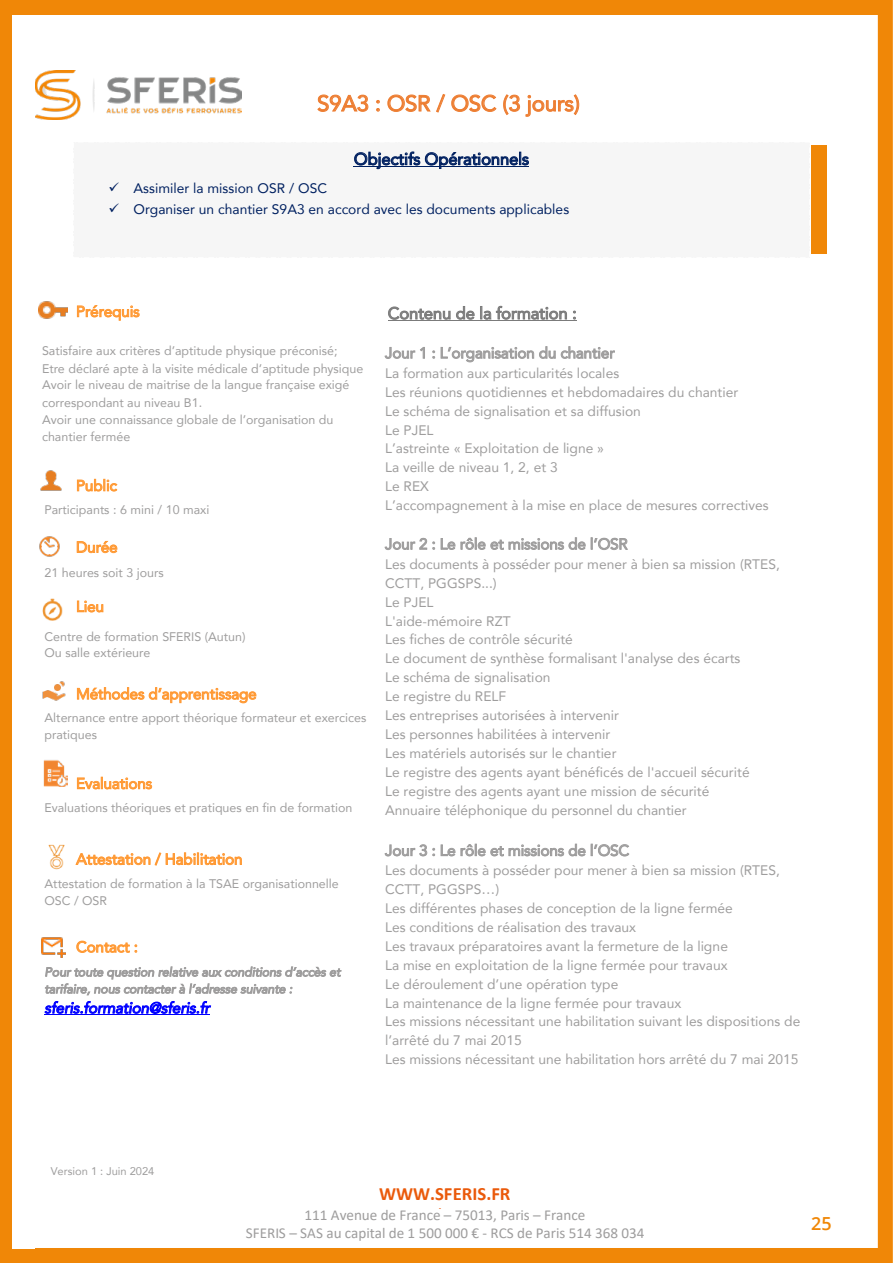
<style>
.page{position:relative;width:893px;height:1263px;background:#fff}
.page>*{position:absolute;margin:0;border:0;box-sizing:border-box;transform-origin:0 0}
.t1{font:22.05px "Avenir";letter-spacing:-.005em;color:#ed7d31}
.t2{font:20.85px "Avenir";letter-spacing:-.01em;color:#f93}
.t3{font:700 18.75px "Calibri";color:#ea5a0b}
.t4{font:600 18px "Open Sans";color:#f08707}
.t5{font:16.95px/23.2px "Avenir";color:#9e9d9d}
.t6{font:16.65px "Avenir";letter-spacing:-.01em;color:#002060}
.t7{font:16.65px "Avenir";letter-spacing:-.005em;color:#7b7b7b}
.t8{font:15.3px "Avenir";letter-spacing:-.01em;color:#f93}
.t9{font:15.3px "Avenir";letter-spacing:-.015em;color:#9e9d9d}
.t10{font:italic 15.3px "Avenir";letter-spacing:-.01em;color:#00f}
.t11{font:15.15px/18.6px "Calibri";color:#9e9d9d;text-align:center}
.t12{font:13.8px/18.9px "Avenir";color:#9e9d9d}
.t13{font:13.8px "Avenir";color:#002060}
.t14{font:12.45px/17.1px "Avenir";color:#9e9d9d}
.t15{font:italic 12.45px/17px "Avenir";letter-spacing:-.01em;color:#9e9d9d}
.t16{font:11.1px "Avenir";color:#9e9d9d}
.t17{font:700 11.1px "Arial";color:#ea5a0b}
</style>
<div class="page">
<div style="left:0;top:0;width:893px;height:1263px;border:15px solid #f08707"></div>
<img style="left:35px;top:70px;width:206px;height:49px">
<div style="left:0;top:15px;width:34px;height:1233px;background:#fff"></div>
<div style="left:0;top:11px;width:12px;height:1241px;background:#f08707"></div>
<div style="left:73px;top:142px;width:737px;height:116px;background:#f6f6f6"></div>
<hr style="left:354px;top:166px;width:175px;height:1px;background:#002060">
<hr style="left:388px;top:320px;width:189px;height:1px;background:#7b7b7b">
<hr style="left:45px;top:1014px;width:165px;height:1px;background:#00f">
<img style="left:39px;top:301px;width:29px;height:18px">
<img style="left:39px;top:536px;width:21px;height:21px">
<img style="left:43px;top:760px;width:25px;height:27px">
<img style="left:40px;top:470px;width:22px;height:21px">
<img style="left:42px;top:681px;width:24px;height:20px">
<img style="left:41px;top:937px;width:25px;height:21px">
<img style="left:42px;top:598px;width:21px;height:23px">
<img style="left:48px;top:844px;width:17px;height:26px">
<div style="left:811px;top:145px;width:15px;height:108px;background:#f08707"></div>
<p class="t1" style="left:317px;top:86px;width:264px">S9A3 : OSR / OSC (3 jours)</p>
<p class="t6" style="left:354px;top:146px;width:177px">Objectifs Opérationnels</p>
<p class="t13" style="left:109px;top:177px;width:220px">✓ Assimiler la mission OSR / OSC</p>
<p class="t13" style="left:109px;top:198px;width:462px">✓ Organiser un chantier S9A3 en accord avec les documents applicables</p>
<p class="t8" style="left:76px;top:299px;width:65px">Prérequis</p>
<p class="t7" style="left:388px;top:300px;width:191px">Contenu de la formation :</p>
<p class="t14" style="left:42px;top:342px;width:323px">Satisfaire aux critères d’aptitude physique préconisé; Etre déclaré apte à la visite médicale d’aptitude physique Avoir le niveau de maitrise de la langue française exigé correspondant au niveau B1.<br>Avoir une connaissance globale de l’organisation du chantier fermée</p>
<p class="t9" style="left:385px;top:341px;width:231px">Jour 1 : L’organisation du chantier</p>
<p class="t5" style="left:374px;top:333px;width:243px">Réalisation d’un KN1<br>Production d’un KN1 de qualité</p>
<p class="t12" style="left:385px;top:363px;width:385px">La formation aux particularités locales<br>Les réunions quotidiennes et hebdomadaires du chantier<br>Le schéma de signalisation et sa diffusion<br>Le PJEL<br>L’astreinte « Exploitation de ligne »<br>La veille de niveau 1, 2, et 3<br>Le REX<br>L’accompagnement à la mise en place de mesures correctives</p>
<p class="t9" style="left:385px;top:532px;width:244px">Jour 2 : Le rôle et missions de l’OSR</p>
<p class="t12" style="left:385px;top:554px;width:396px">Les documents à posséder pour mener à bien sa mission (RTES, CCTT, PGGSPS...)<br>Le PJEL<br>L'aide-mémoire RZT<br>Les fiches de contrôle sécurité<br>Le document de synthèse formalisant l'analyse des écarts<br>Le schéma de signalisation<br>Le registre du RELF<br>Les entreprises autorisées à intervenir<br>Les personnes habilitées à intervenir<br>Les matériels autorisés sur le chantier<br>Le registre des agents ayant bénéficés de l'accueil sécurité<br>Le registre des agents ayant une mission de sécurité<br>Annuaire téléphonique du personnel du chantier</p>
<p class="t9" style="left:385px;top:838px;width:246px">Jour 3 : Le rôle et missions de l’OSC</p>
<p class="t12" style="left:385px;top:860px;width:417px">Les documents à posséder pour mener à bien sa mission (RTES, CCTT, PGGSPS…)<br>Les différentes phases de conception de la ligne fermée<br>Les conditions de réalisation des travaux<br>Les travaux préparatoires avant la fermeture de la ligne<br>La mise en exploitation de la ligne fermée pour travaux<br>Le déroulement d’une opération type<br>La maintenance de la ligne fermée pour travaux<br>Les missions nécessitant une habilitation suivant les dispositions de l’arrêté du 7 mai 2015<br>Les missions nécessitant une habilitation hors arrêté du 7 mai 2015</p>
<p class="t5" style="left:4px;top:378px;width:178px">rmation SFERIS (Autun)</p>
<p class="t8" style="left:76px;top:473px;width:42px">Public</p>
<p class="t14" style="left:45px;top:501px;width:166px">Participants : 6 mini / 10 maxi</p>
<p class="t8" style="left:76px;top:535px;width:43px">Durée</p>
<p class="t14" style="left:45px;top:564px;width:121px">21 heures soit 3 jours</p>
<p class="t8" style="left:76px;top:594px;width:29px">Lieu</p>
<p class="t14" style="left:45px;top:627px;width:202px">Centre de formation SFERIS (Autun)<br>Ou salle extérieure</p>
<p class="t8" style="left:76px;top:682px;width:182px">Méthodes d’apprentissage</p>
<p class="t14" style="left:45px;top:709px;width:323px">Alternance entre apport théorique formateur et exercices pratiques</p>
<p class="t8" style="left:76px;top:771px;width:78px">Evaluations</p>
<p class="t14" style="left:45px;top:799px;width:309px">Evaluations théoriques et pratiques en fin de formation</p>
<p class="t8" style="left:76px;top:847px;width:168px">Attestation / Habilitation</p>
<p class="t14" style="left:45px;top:875px;width:296px">Attestation de formation à la TSAE organisationnelle<br>OSC / OSR</p>
<p class="t8" style="left:76px;top:935px;width:63px">Contact :</p>
<p class="t15" style="left:45px;top:963px;width:297px">Pour toute question relative aux conditions d’accès et tarifaire, nous contacter à l’adresse suivante :</p>
<p class="t10" style="left:45px;top:998px;width:167px">sferis.formation@sferis.fr</p>
<h2 class="t2" style="left:-1px;top:684px;width:179px">tation / Habilitation</h2>
<p class="t5" style="left:-3px;top:722px;width:100px">de formation</p>
<p class="t16" style="left:51px;top:1162px;width:105px">Version 1 : Juin 2024</p>
<h3 class="t3" style="left:379px;top:1181px;width:133px">WWW.SFERIS.FR</h3>
<p class="t11" style="left:246px;top:1205px;width:400px">111 Avenue de France – 75013, Paris – France<br>SFERIS – SAS au capital de 1 500 000 € - RCS de Paris 514 368 034</p>
<p class="t17" style="left:437px;top:1197px;width:8px">1</p>
<h3 class="t4" style="left:811px;top:1211px;width:22px">25</h3>
</div>
